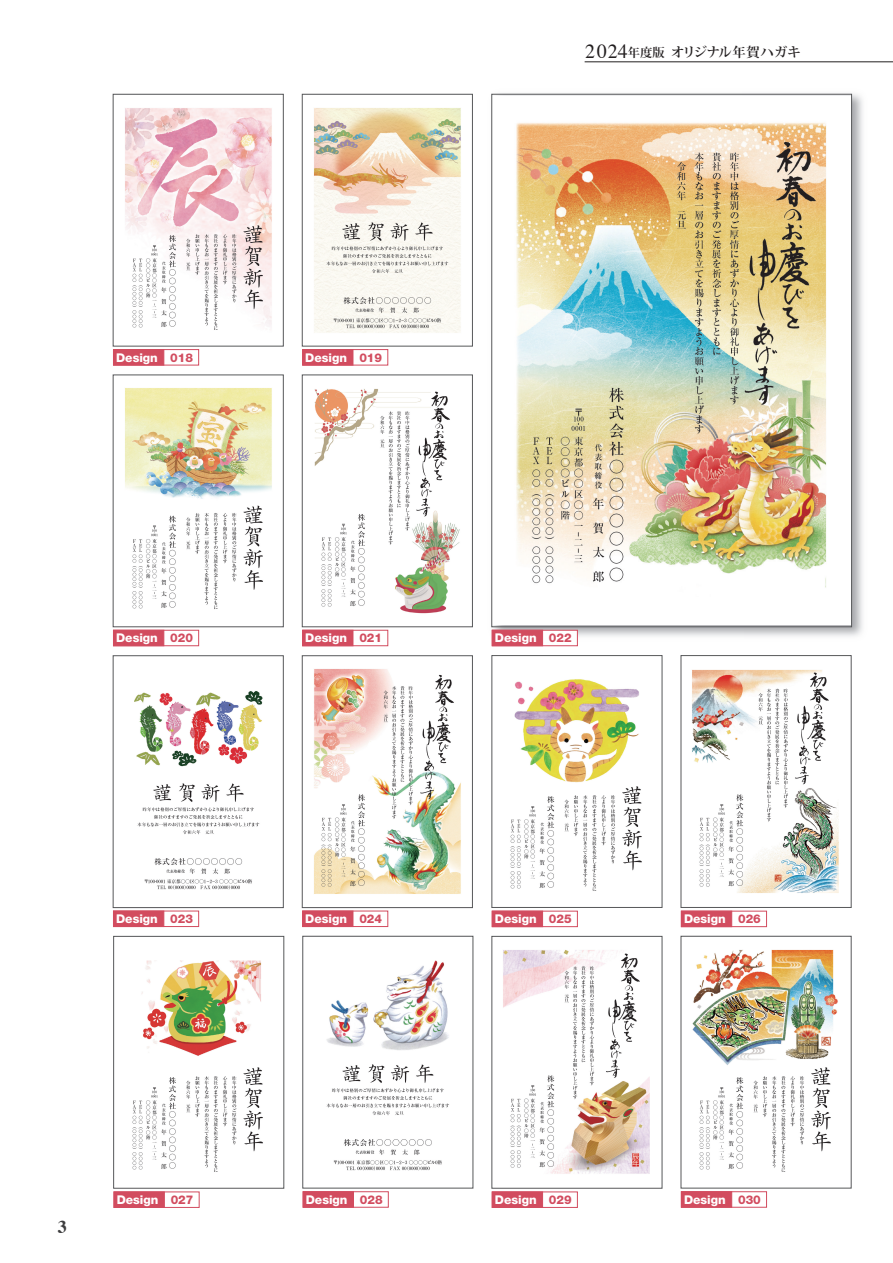
<style>
.page{position:relative;width:893px;height:1263px;background:#fff}
.page>*{position:absolute;margin:0;border:0;box-sizing:border-box;transform-origin:0 0}
.t1{font:700 18px "Times";color:#3e3e3f}
.t2{font:700 13.35px "Koz Min Pro";color:#231f20}
.t3{font:800 12px "Helvetica Neue LT Std";color:#fff}
.s1{font-family:"Times";font-weight:400;font-size:19.8px}
.s2{font-size:12.3px}
.s3{color:#d24c5f}
</style>
<div class="page">
<img style="left:444px;top:61px;width:449px;height:625px">
<img style="left:125px;top:108px;width:147px;height:222px">
<div style="left:113px;top:94px;width:171px;height:252px;border:1px solid #57585a"></div>
<img style="left:314px;top:96px;width:157px;height:248px">
<div style="left:302px;top:94px;width:171px;height:252px;border:1px solid #57585a"></div>
<img style="left:125px;top:388px;width:147px;height:221px">
<div style="left:113px;top:375px;width:171px;height:252px;border:1px solid #57585a"></div>
<img style="left:314px;top:377px;width:157px;height:248px">
<div style="left:302px;top:375px;width:171px;height:252px;border:1px solid #57585a"></div>
<img style="left:134px;top:691px;width:129px;height:199px">
<div style="left:113px;top:655px;width:171px;height:253px;border:1px solid #57585a"></div>
<img style="left:314px;top:657px;width:157px;height:237px">
<div style="left:302px;top:655px;width:171px;height:253px;border:1px solid #57585a"></div>
<img style="left:494px;top:657px;width:166px;height:234px">
<div style="left:492px;top:655px;width:170px;height:253px;border:1px solid #57585a"></div>
<img style="left:503px;top:950px;width:147px;height:224px">
<img style="left:683px;top:657px;width:166px;height:236px">
<div style="left:681px;top:655px;width:170px;height:253px;border:1px solid #57585a"></div>
<img style="left:692px;top:949px;width:146px;height:223px">
<img style="left:132px;top:960px;width:131px;height:212px">
<div style="left:113px;top:936px;width:171px;height:252px;border:1px solid #57585a"></div>
<img style="left:326px;top:960px;width:123px;height:211px">
<img style="left:493px;top:96px;width:357px;height:529px">
<div style="left:113px;top:349px;width:86px;height:16px;background:#fff;border:1px solid #d24c5f"></div>
<div style="left:113px;top:349px;width:51px;height:16px;background:#d24c5f"></div>
<div style="left:302px;top:349px;width:86px;height:16px;background:#fff;border:1px solid #d24c5f"></div>
<div style="left:302px;top:349px;width:51px;height:16px;background:#d24c5f"></div>
<div style="left:113px;top:630px;width:86px;height:16px;background:#fff;border:1px solid #d24c5f"></div>
<div style="left:113px;top:630px;width:51px;height:16px;background:#d24c5f"></div>
<div style="left:302px;top:630px;width:86px;height:16px;background:#fff;border:1px solid #d24c5f"></div>
<div style="left:302px;top:630px;width:51px;height:16px;background:#d24c5f"></div>
<div style="left:113px;top:910px;width:86px;height:17px;background:#fff;border:1px solid #d24c5f"></div>
<div style="left:113px;top:910px;width:51px;height:17px;background:#d24c5f;border:1px solid #d24c5f"></div>
<div style="left:302px;top:910px;width:86px;height:17px;background:#fff;border:1px solid #d24c5f"></div>
<div style="left:302px;top:910px;width:51px;height:17px;background:#d24c5f;border:1px solid #d24c5f"></div>
<div style="left:492px;top:630px;width:86px;height:16px;background:#fff;border:1px solid #d24c5f"></div>
<div style="left:492px;top:630px;width:51px;height:16px;background:#d24c5f"></div>
<div style="left:492px;top:911px;width:86px;height:16px;background:#fff;border:1px solid #d24c5f"></div>
<div style="left:492px;top:911px;width:51px;height:16px;background:#d24c5f"></div>
<div style="left:492px;top:1191px;width:86px;height:17px;background:#fff;border:1px solid #d24c5f"></div>
<div style="left:492px;top:1191px;width:51px;height:17px;background:#d24c5f;border:1px solid #d24c5f"></div>
<div style="left:681px;top:911px;width:86px;height:16px;background:#fff;border:1px solid #d24c5f"></div>
<div style="left:681px;top:911px;width:51px;height:16px;background:#d24c5f"></div>
<div style="left:681px;top:1191px;width:86px;height:17px;background:#fff;border:1px solid #d24c5f"></div>
<div style="left:681px;top:1191px;width:51px;height:17px;background:#d24c5f"></div>
<div style="left:114px;top:1191px;width:86px;height:17px;background:#fff;border:1px solid #d24c5f"></div>
<div style="left:114px;top:1191px;width:51px;height:17px;background:#d24c5f;border:1px solid #d24c5f"></div>
<div style="left:303px;top:1191px;width:86px;height:17px;background:#fff;border:1px solid #d24c5f"></div>
<div style="left:303px;top:1191px;width:51px;height:17px;background:#d24c5f"></div>
<hr style="left:585px;top:61px;width:308px;height:1px;background:#231f20">
<p class="t2" style="left:585px;top:43px;width:217px"><span class="s1">2024</span><span class="s2">年度版</span> オリジナル年賀ハガキ</p>
<p class="t3" style="left:116px;top:350px;width:78px">Design <span class="s3">018</span></p>
<p class="t3" style="left:305px;top:350px;width:78px">Design <span class="s3">019</span></p>
<p class="t3" style="left:116px;top:631px;width:78px">Design <span class="s3">020</span></p>
<p class="t3" style="left:305px;top:631px;width:78px">Design <span class="s3">021</span></p>
<p class="t3" style="left:495px;top:631px;width:78px">Design <span class="s3">022</span></p>
<p class="t3" style="left:116px;top:911px;width:78px">Design <span class="s3">023</span></p>
<p class="t3" style="left:305px;top:911px;width:78px">Design <span class="s3">024</span></p>
<p class="t3" style="left:495px;top:912px;width:78px">Design <span class="s3">025</span></p>
<p class="t3" style="left:684px;top:912px;width:78px">Design <span class="s3">026</span></p>
<h1 class="t1" style="left:58px;top:1209px;width:10px">3</h1>
<p class="t3" style="left:117px;top:1192px;width:78px">Design <span class="s3">027</span></p>
<p class="t3" style="left:306px;top:1192px;width:78px">Design <span class="s3">028</span></p>
<p class="t3" style="left:684px;top:1192px;width:78px">Design <span class="s3">030</span></p>
<p class="t3" style="left:495px;top:1192px;width:78px">Design <span class="s3">029</span></p>
</div>
